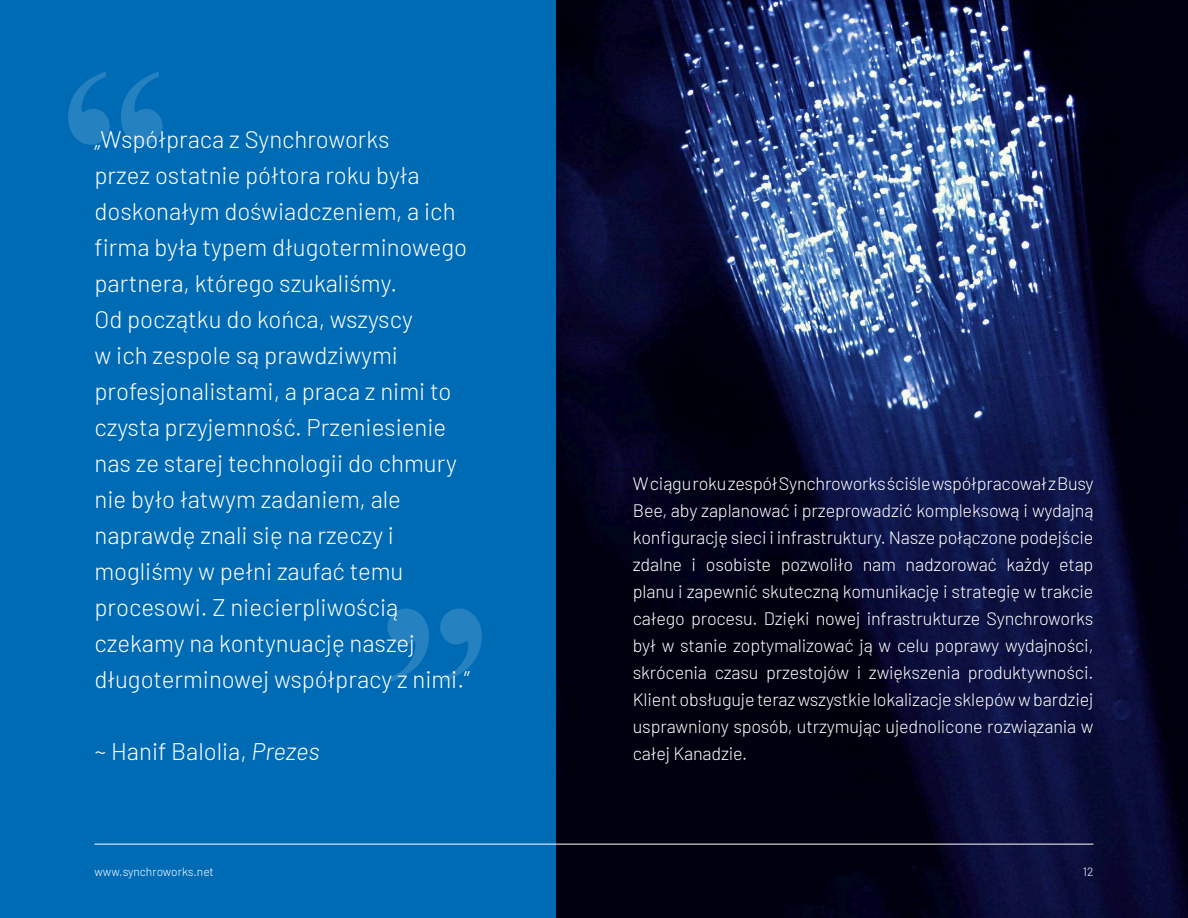
<style>
.page{position:relative;width:1188px;height:918px;background:#fff}
.page>*{position:absolute;margin:0;border:0;box-sizing:border-box;transform-origin:0 0}
.t1{font:700 225px "Times New Roman";color:#fff}
.t2{font:300 24px/36px "Barlow";color:#fff}
.t3{font:300 18px/27px "Barlow";letter-spacing:-.01em;color:#fff;text-align:justify}
.t4{font:300 12px "Barlow";color:#fff}
.s1{font-style:italic}
</style>
<div class="page">
<img style="left:555px;top:0;width:633px;height:918px">
<div style="left:0;top:0;width:555px;height:918px;background:#006bb5"></div>
<hr style="left:94px;top:844px;width:1000px;height:1px;background:#fff">
<h1 class="t1" style="left:59px;top:-7px;width:114px">“</h1>
<p class="t2" style="left:94px;top:120px;width:377px">„Współpraca z Synchroworks<br>przez ostatnie półtora roku była doskonałym doświadczeniem, a ich firma była typem długoterminowego partnera, którego szukaliśmy.<br>Od początku do końca, wszyscy<br>w ich zespole są prawdziwymi profesjonalistami, a praca z nimi to czysta przyjemność. Przeniesienie nas ze starej technologii do chmury nie było łatwym zadaniem, ale naprawdę znali się na rzeczy i mogliśmy w pełni zaufać temu procesowi. Z niecierpliwością czekamy na kontynuację naszej długoterminowej współpracy z nimi.”</p>
<h1 class="t1" style="left:491px;top:760px;width:114px;rotate:-180deg">“</h1>
<h2 class="t2" style="left:94px;top:732px;width:226px">~ Hanif Balolia, <span class="s1">Prezes</span></h2>
<p class="t3" style="left:633px;top:469px;width:462px">W ciągu roku zespół Synchroworks ściśle współpracował z Busy Bee, aby zaplanować i przeprowadzić kompleksową i wydajną konfigurację sieci i infrastruktury. Nasze połączone podejście zdalne i osobiste pozwoliło nam nadzorować każdy etap planu i zapewnić skuteczną komunikację i strategię w trakcie całego procesu. Dzięki nowej infrastrukturze Synchroworks był w stanie zoptymalizować ją w celu poprawy wydajności, skrócenia czasu przestojów i zwiększenia produktywności.<br>Klient obsługuje teraz wszystkie lokalizacje sklepów w bardziej usprawniony sposób, utrzymując ujednolicone rozwiązania w całej Kanadzie.</p>
<p class="t4" style="left:94px;top:863px;width:121px">www.synchroworks.net</p>
<p class="t4" style="left:1083px;top:863px;width:12px">12</p>
</div>
